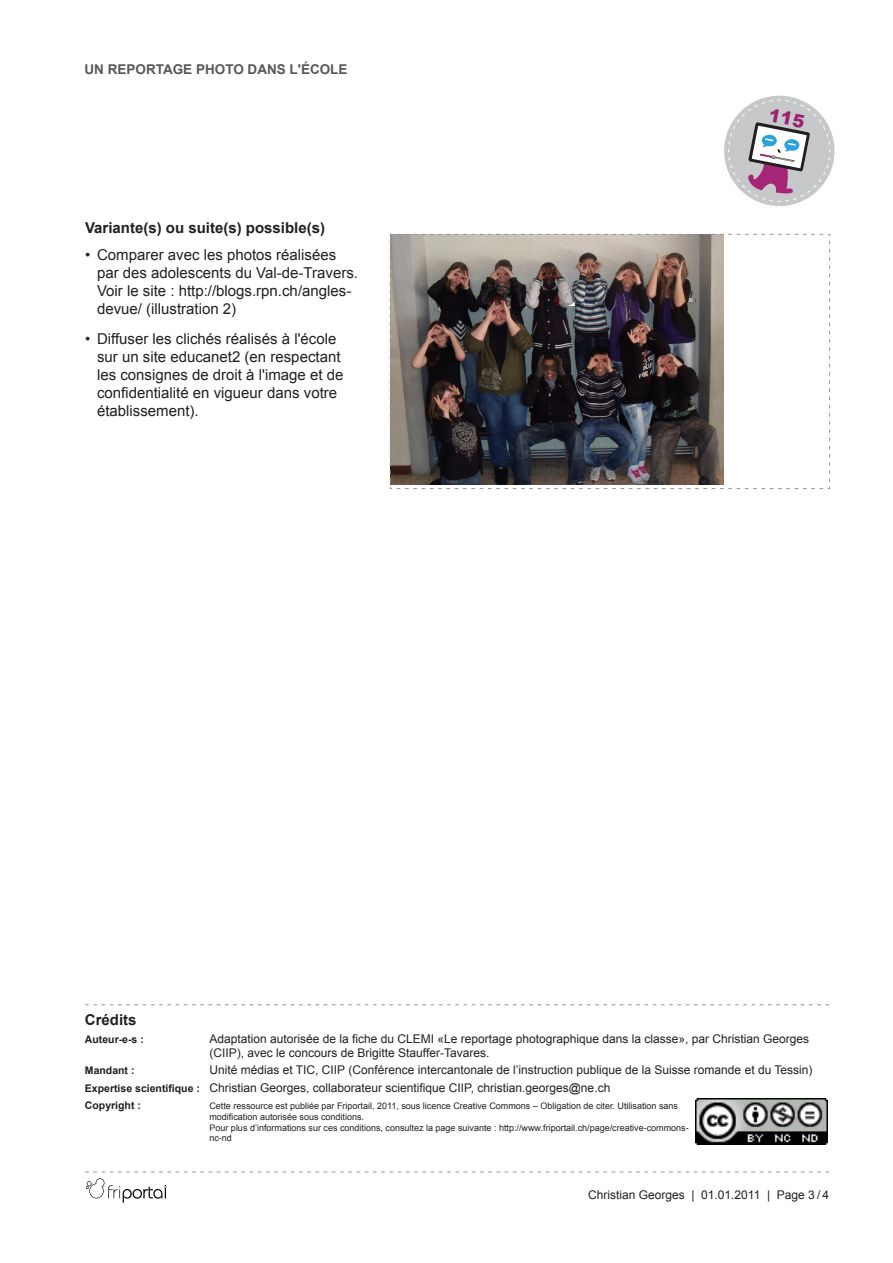
<style>
.page{position:relative;width:893px;height:1263px;background:#fff}
.page>*{position:absolute;margin:0;border:0;box-sizing:border-box;transform-origin:0 0}
.t1{font:15px/18px "Arial";color:#231f20}
.titre_2{font:700 15px "Arial";color:#231f20}
.t2{font:700 13.5px "Arial";color:#57585a}
.texte_credits{font:12px/14.4px "Arial";color:#231f20}
.texte_credits-2{font:700 10.5px "Arial";color:#231f20}
.texte_credits-3{font:9px/10.8px "Arial";color:#231f20}
.s1{font-weight:700;font-size:10.5px}
</style>
<div class="page">
<div style="left:724px;top:96px;width:110px;height:110px;background:#c7c8ca;border-radius:50%"></div>
<svg style="left:86px;top:1178px;width:80px;height:25px"></svg>
<svg style="left:85px;top:1171px;width:744px;height:1px"></svg>
<img style="left:389px;top:233px;width:441px;height:256px">
<img style="left:695px;top:1098px;width:132px;height:47px">
<svg style="left:85px;top:1004px;width:744px;height:1px"></svg>
<svg style="left:728px;top:99px;width:103px;height:103px"></svg>
<p class="t2" style="left:85px;top:60px;width:264px">UN REPORTAGE PHOTO DANS L'ÉCOLE</p>
<p class="titre_2" style="left:85px;top:218px;width:242px">Variante(s) ou suite(s) possible(s)</p>
<p class="t1" style="left:97px;top:245px;width:262px;text-indent:-12px">• Comparer avec les photos réalisées par des adolescents du Val-de-Travers.<br>Voir le site : http://blogs.rpn.ch/angles&shy;devue/ (illustration 2)</p>
<p class="t1" style="left:97px;top:330px;width:248px;text-indent:-12px">• Diffuser les clichés réalisés à l'école sur un site educanet2 (en respectant les consignes de droit à l'image et de confidentialité en vigueur dans votre établissement).</p>
<p class="titre_2" style="left:85px;top:1010px;width:53px">Crédits</p>
<p class="texte_credits-2" style="left:85px;top:1032px;width:60px">Auteur-e-s :</p>
<p class="texte_credits" style="left:209px;top:1031px;width:601px">Adaptation autorisée de la fiche du CLEMI «Le reportage photographique dans la classe», par Christian Georges (CIIP), avec le concours de Brigitte Stauffer-Tavares.</p>
<p class="texte_credits-2" style="left:85px;top:1063px;width:51px">Mandant :</p>
<p class="texte_credits" style="left:209px;top:1063px;width:604px">Unité médias et TIC, CIIP (Conférence intercantonale de l’instruction publique de la Suisse romande et du Tessin)</p>
<p class="texte_credits" style="left:85px;top:1080px;width:527px"><span class="s1">Expertise scientifique :</span> Christian Georges, collaborateur scientifique CIIP, christian.georges@ne.ch</p>
<p class="texte_credits-2" style="left:85px;top:1098px;width:57px">Copyright :</p>
<p class="texte_credits-3" style="left:209px;top:1100px;width:481px">Cette ressource est publiée par Friportail, 2011, sous licence Creative Commons – Obligation de citer. Utilisation sans modification autorisée sous conditions.<br>Pour plus d’informations sur ces conditions, consultez la page suivante : http://www.friportail.ch/page/creative-commons&shy;nc-nd</p>
<p class="texte_credits" style="left:588px;top:1188px;width:243px">Christian Georges | 01.01.2011 | Page 3 / 4</p>
</div>
